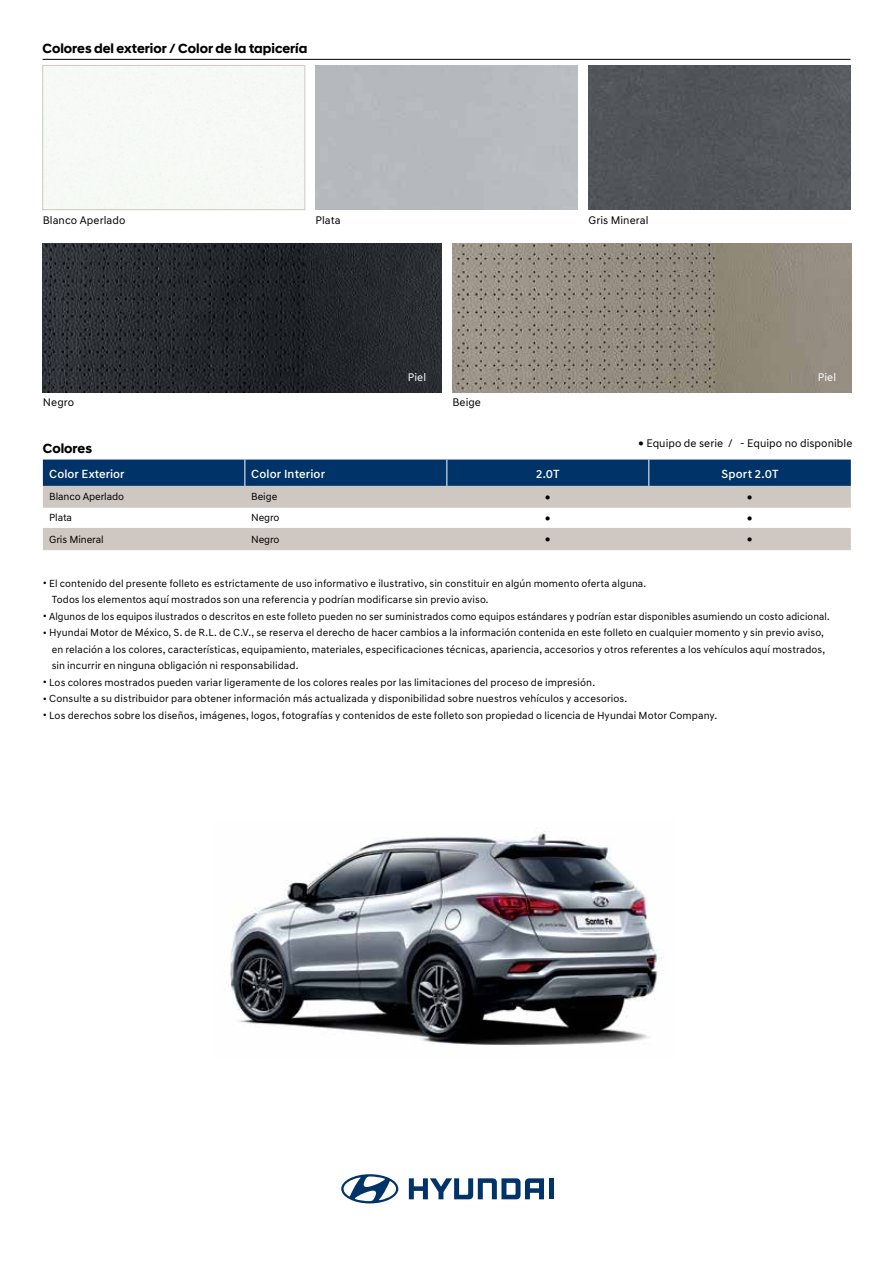
<style>
.page{position:relative;width:893px;height:1263px;background:#fff}
.page>*{position:absolute;margin:0;border:0;box-sizing:border-box;transform-origin:0 0}
.t1{font:700 13.5px "Hyundai Sans Head";color:#000}
.t2{font:500 12px "Hyundai Sans Text";letter-spacing:.01em;color:#fff}
.t3{font:11.25px "Hyundai Sans Text";letter-spacing:.005em;color:#000}
.t4{font:11.25px "Hyundai Sans Text";letter-spacing:.005em;color:#fff}
.t5{font:10.5px/16.5px "Hyundai Sans Text";letter-spacing:.01em;color:#000}
.t6{font:10.5px "Hyundai Sans Text";letter-spacing:-.01em;color:#000}
.t7{font:500 10.5px "Hyundai Sans Text";color:#000}
.s1{font-size:10.5px}
</style>
<div class="page">
<img style="left:230px;top:831px;width:434px;height:214px">
<svg style="left:409px;top:1178px;width:135px;height:21px"></svg>
<div style="left:549px;top:1178px;width:5px;height:21px;background:#003468"></div>
<svg style="left:341px;top:1174px;width:57px;height:29px"></svg>
<hr style="left:43px;top:59px;width:807px;height:1px;background:#000">
<img style="left:43px;top:243px;width:262px;height:149px">
<img style="left:305px;top:243px;width:136px;height:149px">
<img style="left:453px;top:243px;width:262px;height:149px">
<img style="left:715px;top:243px;width:136px;height:149px">
<div style="left:43px;top:65px;width:262px;height:145px;border:1px solid #cfc8c2"></div>
<div style="left:588px;top:66px;width:263px;height:144px;background:#52555a"></div>
<svg style="left:43px;top:486px;width:808px;height:63px;fill:#cfc8c2"></svg>
<hr style="left:245px;top:507px;width:202px;height:1px;background:#cfc8c2">
<hr style="left:447px;top:507px;width:202px;height:1px;background:#cfc8c2">
<hr style="left:649px;top:507px;width:202px;height:1px;background:#cfc8c2">
<hr style="left:245px;top:528px;width:202px;height:1px;background:#cfc8c2">
<hr style="left:447px;top:528px;width:202px;height:1px;background:#cfc8c2">
<hr style="left:649px;top:528px;width:202px;height:1px;background:#cfc8c2">
<hr style="left:245px;top:549px;width:202px;height:1px;background:#cfc8c2">
<hr style="left:447px;top:549px;width:202px;height:1px;background:#cfc8c2">
<hr style="left:649px;top:549px;width:202px;height:1px;background:#cfc8c2">
<hr style="left:43px;top:507px;width:202px;height:1px;background:#cfc8c2">
<hr style="left:43px;top:528px;width:202px;height:1px;background:#cfc8c2">
<hr style="left:43px;top:549px;width:202px;height:1px;background:#cfc8c2">
<svg style="left:43px;top:459px;width:808px;height:27px;background:#07396c"></svg>
<p class="t1" style="left:43px;top:40px;width:266px">Colores del exterior / Color de la tapicería</p>
<p class="t3" style="left:43px;top:214px;width:84px">Blanco Aperlado</p>
<p class="t3" style="left:316px;top:214px;width:27px">Plata</p>
<p class="t3" style="left:588px;top:214px;width:62px">Gris Mineral</p>
<p class="t3" style="left:43px;top:396px;width:33px">Negro</p>
<p class="t4" style="left:408px;top:370px;width:20px">Piel</p>
<p class="t4" style="left:818px;top:370px;width:20px">Piel</p>
<p class="t3" style="left:452px;top:396px;width:30px">Beige</p>
<p class="t1" style="left:43px;top:440px;width:51px">Colores</p>
<p class="t3" style="left:638px;top:436px;width:216px"><span class="s1">●</span> Equipo de serie / - Equipo no disponible</p>
<p class="t2" style="left:49px;top:466px;width:77px">Color Exterior</p>
<p class="t2" style="left:251px;top:466px;width:75px">Color Interior</p>
<p class="t2" style="left:536px;top:466px;width:25px">2.0T</p>
<p class="t2" style="left:721px;top:466px;width:58px">Sport 2.0T</p>
<p class="t6" style="left:49px;top:490px;width:76px">Blanco Aperlado</p>
<p class="t5" style="left:251px;top:488px;width:28px">Beige</p>
<p class="t7" style="left:545px;top:491px;width:7px">●</p>
<p class="t7" style="left:747px;top:491px;width:7px">●</p>
<p class="t5" style="left:49px;top:510px;width:24px">Plata</p>
<p class="t5" style="left:251px;top:510px;width:30px">Negro</p>
<p class="t7" style="left:545px;top:512px;width:7px">●</p>
<p class="t7" style="left:747px;top:512px;width:7px">●</p>
<p class="t6" style="left:49px;top:533px;width:56px">Gris Mineral</p>
<p class="t5" style="left:251px;top:531px;width:30px">Negro</p>
<p class="t7" style="left:545px;top:533px;width:7px">●</p>
<p class="t7" style="left:747px;top:533px;width:7px">●</p>
<p class="t5" style="left:52px;top:575px;width:596px;text-indent:-9px">• El contenido del presente folleto es estrictamente de uso informativo e ilustrativo, sin constituir en algún momento oferta alguna.<br>Todos los elementos aquí mostrados son una referencia y podrían modificarse sin previo aviso.</p>
<p class="t5" style="left:43px;top:608px;width:789px">• Algunos de los equipos ilustrados o descritos en este folleto pueden no ser suministrados como equipos estándares y podrían estar disponibles asumiendo un costo adicional.</p>
<p class="t5" style="left:52px;top:624px;width:775px;text-align:justify;text-indent:-9px">• Hyundai Motor de México, S. de R.L. de C.V., se reserva el derecho de hacer cambios a la información contenida en este folleto en cualquier momento y sin previo aviso, en relación a los colores, características, equipamiento, materiales, especificaciones técnicas, apariencia, accesorios y otros referentes a los vehículos aquí mostrados, sin incurrir en ninguna obligación ni responsabilidad.</p>
<p class="t5" style="left:43px;top:674px;width:554px">• Los colores mostrados pueden variar ligeramente de los colores reales por las limitaciones del proceso de impresión.</p>
<p class="t5" style="left:43px;top:690px;width:586px">• Consulte a su distribuidor para obtener información más actualizada y disponibilidad sobre nuestros vehículos y accesorios.</p>
<p class="t5" style="left:43px;top:707px;width:676px">• Los derechos sobre los diseños, imágenes, logos, fotografías y contenidos de este folleto son propiedad o licencia de Hyundai Motor Company.</p>
</div>
